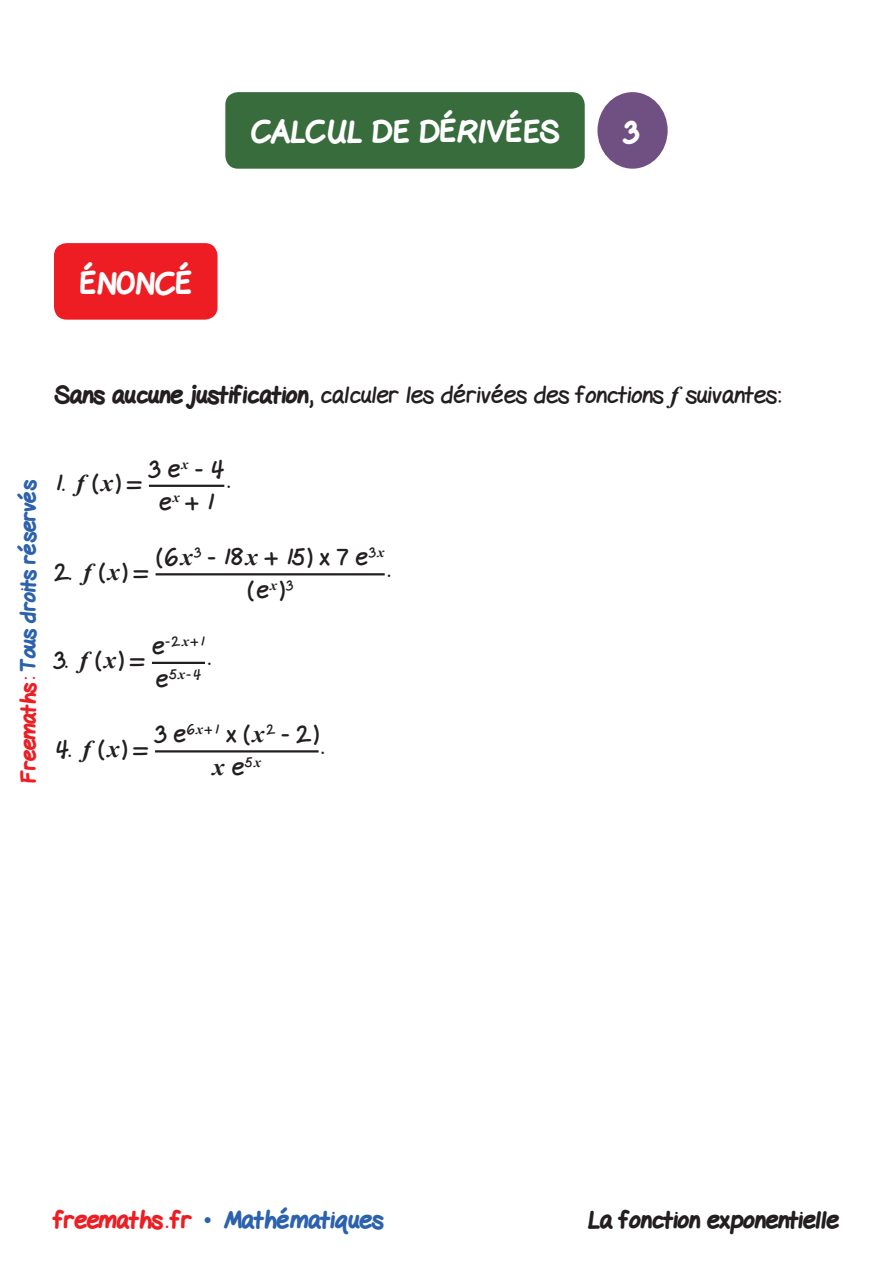
<style>
.page{position:relative;width:893px;height:1263px;background:#fff}
.page>*{position:absolute;margin:0;border:0;box-sizing:border-box;transform-origin:0 0}
.t1{font:800 30px "Gel Pen";color:#fff}
.t2{font:24px/33px "Gel Pen";color:#231f20;text-align:center}
.t3{font:800 24px "Gel Pen";color:#2c62ad}
.t4{font:800 24px "Gel Pen";color:#231f20}
.t5{font:italic 700 24px "Times New Roman";color:#231f20}
.t6{font:800 21px "Gel Pen";letter-spacing:-.01em;color:#2c62ad}
.t7{font:13.95px "Gel Pen";color:#231f20}
.s1{font-weight:800}
.s2{font-family:"Times New Roman";font-weight:700;font-style:italic}
.s3{color:#ee1d23}
.s4{font-size:24px}
.s5{font-family:"Gel Pen";font-weight:400;font-style:normal}
.s6{font-family:"Times New Roman";font-weight:400}
</style>
<div class="page">
<div style="left:54px;top:243px;width:164px;height:77px;background:#ee1d23;border-radius:13px"></div>
<hr style="left:149px;top:485px;width:75px;height:2px;background:#231f20">
<hr style="left:156px;top:573px;width:229px;height:2px;background:#231f20">
<hr style="left:152px;top:662px;width:53px;height:2px;background:#231f20">
<hr style="left:155px;top:750px;width:164px;height:2px;background:#231f20">
<div style="left:225px;top:92px;width:360px;height:77px;background:#386c3d;border-radius:13px"></div>
<div style="left:597px;top:92px;width:71px;height:77px;background:#704f83;border-radius:50%"></div>
<p class="t1" style="left:251px;top:109px;width:310px">CALCUL DE DÉRIVÉES</p>
<p class="t1" style="left:625px;top:109px;width:16px">3</p>
<p class="t1" style="left:80px;top:260px;width:114px">ÉNONCÉ</p>
<p class="t2" style="left:54px;top:375px;width:729px"><span class="s1">Sans aucune justification</span>, calculer les dérivées des fonctions <span class="s2">f</span> suivantes:</p>
<p class="t6" style="left:12px;top:783px;width:305px;rotate:-90deg"><span class="s3">Freemaths:</span> Tous droits réservés</p>
<p class="t2" style="left:149px;top:450px;width:76px">3 e<sup>x</sup> - 4 e<sup>x</sup> + 1</p>
<p class="t2" style="left:54px;top:464px;width:89px">1. <span class="s2">f</span> (<span class="s2">x</span>) =</p>
<p class="t2" style="left:227px;top:461px;width:4px">.</p>
<p class="t2" style="left:156px;top:538px;width:230px">(6<span class="s2">x</span><sup>3</sup> - 18<span class="s2">x</span> + 15) x 7 e<sup>3</sup><sup>x </sup>(e<sup>x</sup>)<sup>3</sup></p>
<p class="t2" style="left:54px;top:553px;width:96px">2. <span class="s2">f</span> (<span class="s2">x</span>) =</p>
<p class="t2" style="left:388px;top:550px;width:4px">.</p>
<p class="t7" style="left:152px;top:630px;width:54px"><span class="s4">e</span>-2<span class="s2">x</span>+1</p>
<p class="t7" style="left:156px;top:663px;width:46px"><span class="s4">e</span>5<span class="s2">x</span>-4</p>
<p class="t2" style="left:54px;top:641px;width:92px">3. <span class="s2">f</span> (<span class="s2">x</span>) =</p>
<p class="t2" style="left:208px;top:638px;width:4px">.</p>
<p class="t2" style="left:155px;top:715px;width:165px">3 e<sup>6</sup><sup>x</sup><sup>+1</sup> x (<span class="s2">x</span><sup>2</sup> - 2)</p>
<p class="t5" style="left:213px;top:751px;width:50px">x <span class="s5">e</span><sup>5</sup><sup>x</sup></p>
<p class="t2" style="left:54px;top:730px;width:95px">4. <span class="s2">f</span> (<span class="s2">x</span>) =</p>
<p class="t2" style="left:322px;top:727px;width:4px">.</p>
<p class="t3" style="left:54px;top:1201px;width:331px"><span class="s3">freemaths . fr</span> <span class="s6">•</span> Mathématiques</p>
<p class="t4" style="left:588px;top:1201px;width:253px">La fonction exponentielle</p>
</div>
